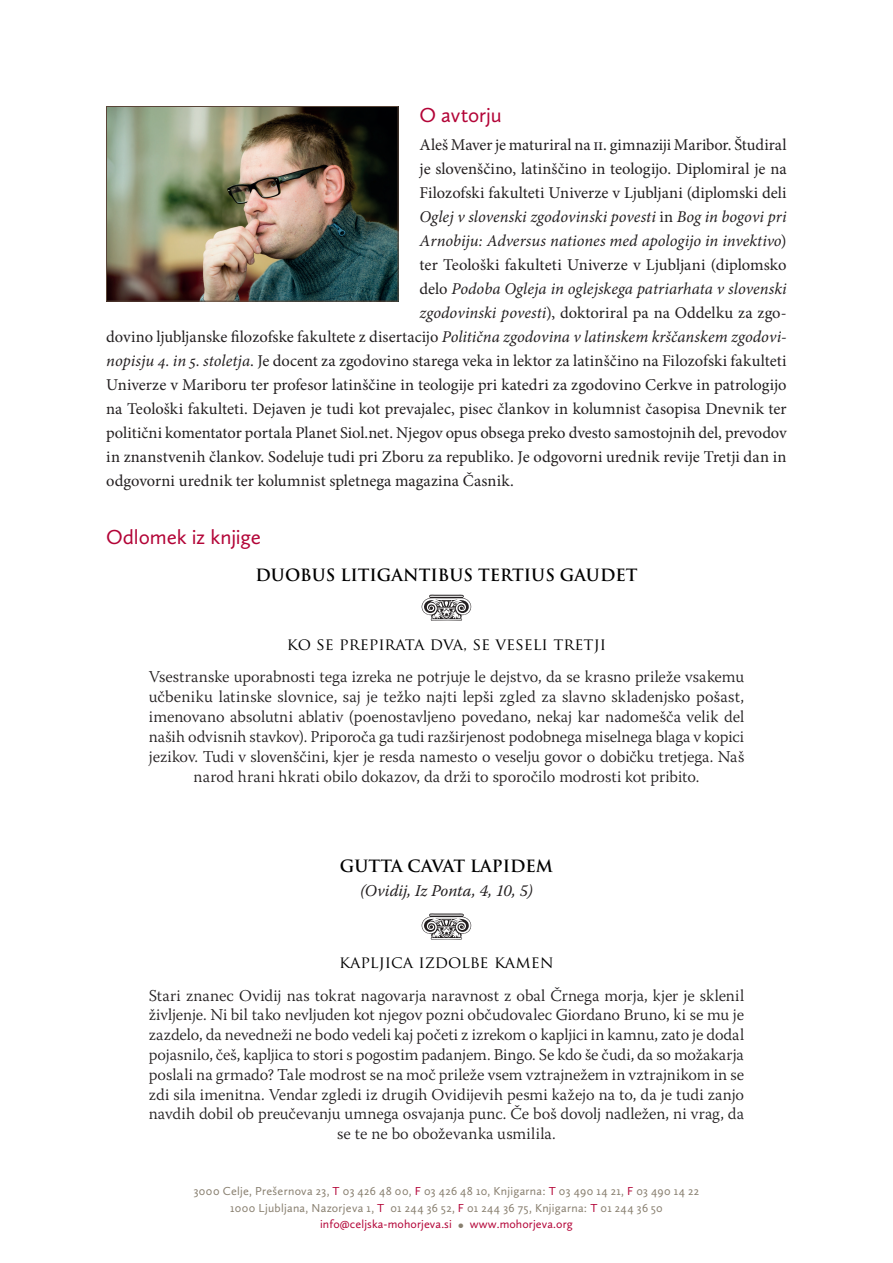
<style>
.page{position:relative;width:893px;height:1263px;background:#fff}
.page>*{position:absolute;margin:0;border:0;box-sizing:border-box;transform-origin:0 0}
.zivljenjepis{font:21px "Calluna Sans";letter-spacing:-.005em;color:#b30437}
.Besedilo{font:300 16.5px/19.8px "Warnock Pro";color:#231f20;text-align:center}
.besedilo{font:16.5px "Minion Pro";color:#231f20}
.besedilo-2{font:italic 16.5px "Minion Pro";color:#231f20}
.Slovenski_prevod_pre{font:16.5px "Trajan Pro";color:#000}
.Latinski_rek{font:700 16.5px "Trajan Pro";color:#000}
.Besedilo-2{font:italic 16.5px "Warnock Pro";letter-spacing:-.005em;color:#231f20}
.besedilo-3{font:12px "Calluna Sans";letter-spacing:.025em;color:#887f6f}
.t1{font:12px "Calluna Sans";letter-spacing:.01em;color:#b30437}
.s1{font-style:normal}
.s2{font-style:italic}
.s3{color:#b30437}
.s4{font-size:16.5px;color:#887f6f}
</style>
<div class="page">
<img style="left:108px;top:108px;width:288px;height:191px">
<div style="left:106px;top:106px;width:292px;height:195px;border:1px solid #5a4538"></div>
<svg style="left:421px;top:594px;width:50px;height:27px"></svg>
<svg style="left:421px;top:913px;width:50px;height:26px"></svg>
<p class="zivljenjepis" style="left:420px;top:102px;width:84px">O avtorju</p>
<p class="besedilo" style="left:420px;top:134px;width:369px">Aleš Maver je maturiral na II. gimnaziji Maribor. Študiral</p>
<p class="besedilo" style="left:420px;top:158px;width:369px">je slovenščino, latinščino in teologijo. Diplomiral je na</p>
<p class="besedilo" style="left:420px;top:182px;width:369px">Filozofski fakulteti Univerze v Ljubljani (diplomski deli</p>
<p class="besedilo-2" style="left:420px;top:206px;width:369px">Oglej v slovenski zgodovinski povesti <span class="s1">in</span> Bog in bogovi pri</p>
<p class="besedilo-2" style="left:420px;top:230px;width:369px">Arnobiju: Adversus nationes med apologijo in invektivo<span class="s1">)</span></p>
<p class="besedilo" style="left:420px;top:254px;width:368px">ter Teološki fakulteti Univerze v Ljubljani (diplomsko</p>
<p class="besedilo-2" style="left:420px;top:278px;width:369px"><span class="s1">delo</span> Podoba Ogleja in oglejskega patriarhata v slovenski</p>
<p class="besedilo" style="left:420px;top:302px;width:369px"><span class="s2">zgodovinski povesti</span>), doktoriral pa na Oddelku za zgo-</p>
<p class="besedilo" style="left:106px;top:326px;width:682px">dovino ljubljanske filozofske fakultete z disertacijo <span class="s2">Politična zgodovina v latinskem krščanskem zgodovi-</span></p>
<p class="besedilo" style="left:106px;top:350px;width:682px"><span class="s2">nopisju 4. in 5. stoletja</span>. Je docent za zgodovino starega veka in lektor za latinščino na Filozofski fakulteti</p>
<p class="besedilo" style="left:106px;top:374px;width:682px">Univerze v Mariboru ter profesor latinščine in teologije pri katedri za zgodovino Cerkve in patrologijo</p>
<p class="besedilo" style="left:106px;top:398px;width:682px">na Teološki fakulteti. Dejaven je tudi kot prevajalec, pisec člankov in kolumnist časopisa Dnevnik ter</p>
<p class="besedilo" style="left:106px;top:422px;width:682px">politični komentator portala Planet Siol.net. Njegov opus obsega preko dvesto samostojnih del, prevodov</p>
<p class="besedilo" style="left:106px;top:446px;width:682px">in znanstvenih člankov. Sodeluje tudi pri Zboru za republiko. Je odgovorni urednik revije Tretji dan in</p>
<p class="besedilo" style="left:106px;top:470px;width:409px">odgovorni urednik ter kolumnist spletnega magazina Časnik.</p>
<p class="zivljenjepis" style="left:106px;top:525px;width:156px">Odlomek iz knjige</p>
<p class="Latinski_rek" style="left:255px;top:565px;width:383px">DUOBUS LITIGANTIBUS TERTIUS GAUDET</p>
<p class="Slovenski_prevod_pre" style="left:287px;top:633px;width:321px">KO SE PREPIRATA DVA, SE VESELI TRETJI</p>
<p class="Besedilo" style="left:149px;top:667px;width:597px">Vsestranske uporabnosti tega izreka ne potrjuje le dejstvo, da se krasno prileže vsakemu učbeniku latinske slovnice, saj je težko najti lepši zgled za slavno skladenjsko pošast, imenovano absolutni ablativ (poenostavljeno povedano, nekaj kar nadomešča velik del naših odvisnih stavkov). Priporoča ga tudi razširjenost podobnega miselnega blaga v kopici jezikov. Tudi v slovenščini, kjer je resda namesto o veselju govor o dobičku tretjega. Naš narod hrani hkrati obilo dokazov, da drži to sporočilo modrosti kot pribito.</p>
<p class="Latinski_rek" style="left:340px;top:855px;width:215px">GUTTA CAVAT LAPIDEM</p>
<p class="Besedilo-2" style="left:360px;top:880px;width:174px">(Ovidij, Iz Ponta, 4, 10, 5)</p>
<p class="Slovenski_prevod_pre" style="left:339px;top:952px;width:216px">KAPLJICA IZDOLBE KAMEN</p>
<p class="Besedilo" style="left:149px;top:985px;width:597px">Stari znanec Ovidij nas tokrat nagovarja naravnost z obal Črnega morja, kjer je sklenil življenje. Ni bil tako nevljuden kot njegov pozni občudovalec Giordano Bruno, ki se mu je zazdelo, da nevedneži ne bodo vedeli kaj početi z izrekom o kapljici in kamnu, zato je dodal pojasnilo, češ, kapljica to stori s pogostim padanjem. Bingo. Se kdo še čudi, da so možakarja poslali na grmado? Tale modrost se na moč prileže vsem vztrajnežem in vztrajnikom in se zdi sila imenitna. Vendar zgledi iz drugih Ovidijevih pesmi kažejo na to, da je tudi zanjo navdih dobil ob preučevanju umnega osvajanja punc. Če boš dovolj nadležen, ni vrag, da se te ne bo oboževanka usmilila.</p>
<p class="besedilo-3" style="left:194px;top:1184px;width:507px">3000 Celje, Prešernova 23, <span class="s3">T</span> 03 426 48 00, <span class="s3">F</span> 03 426 48 10, Knjigarna: <span class="s3">T</span> 03 490 14 21, <span class="s3">F</span> 03 490 14 22</p>
<p class="besedilo-3" style="left:230px;top:1201px;width:434px">1000 Ljubljana, Nazorjeva 1, <span class="s3">T</span> 01 244 36 52, <span class="s3">F</span> 01 244 36 75, Knjigarna: <span class="s3">T</span> 01 244 36 50</p>
<p class="t1" style="left:320px;top:1217px;width:254px">info@celjska-mohorjeva.si <span class="s4">•</span> www.mohorjeva.org</p>
</div>
